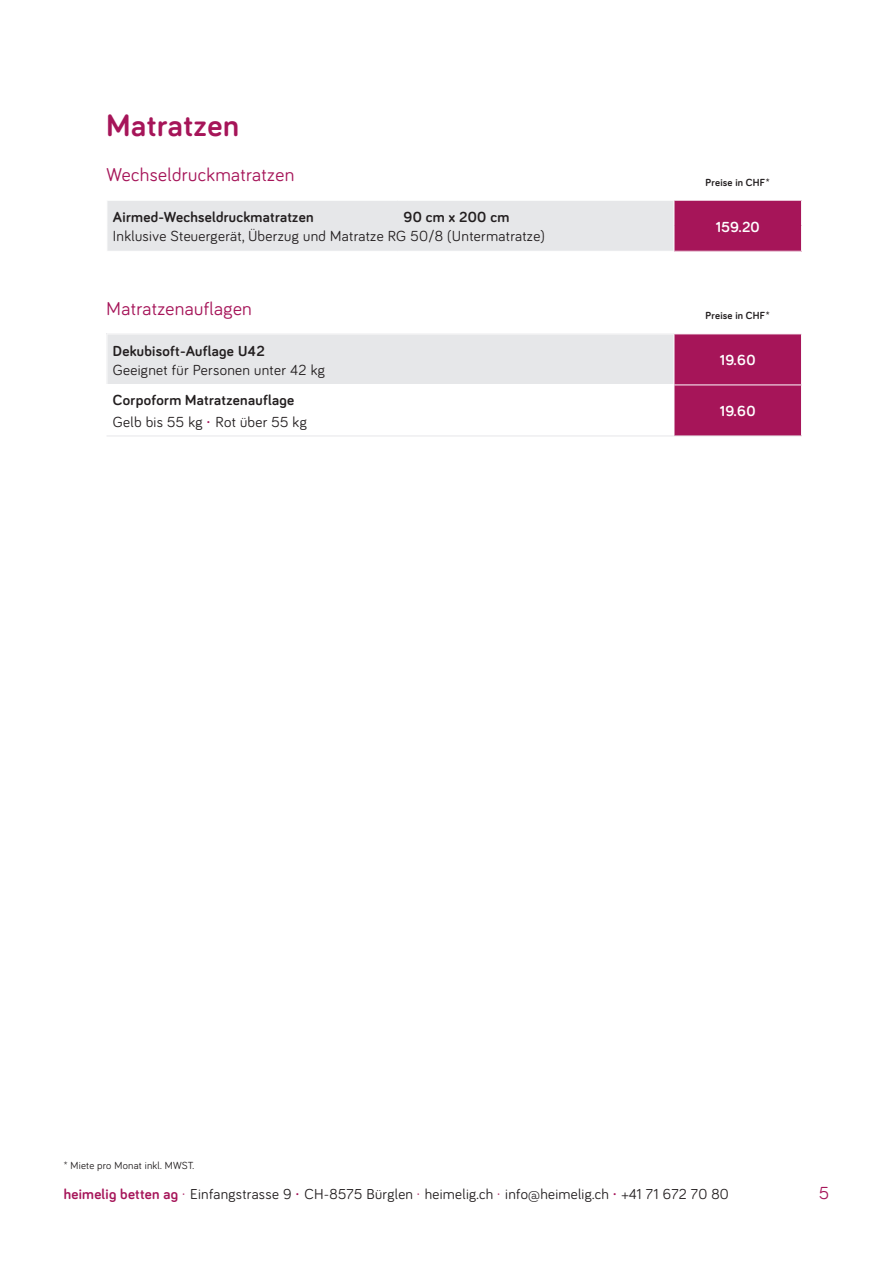
<style>
.page{position:relative;width:893px;height:1263px;background:#fff}
.page>*{position:absolute;margin:0;border:0;box-sizing:border-box;transform-origin:0 0}
.t1{font:700 31.8px "Bariol";letter-spacing:.02em;color:#a61559}
.t2{font:19.05px "Bariol";letter-spacing:.02em;color:#a61559}
.t3{font:18px "Bariol";color:#a61559}
.t4{font:15px "Bariol";letter-spacing:.02em;color:#231f20}
.t5{font:700 15px "Bariol";letter-spacing:.02em;color:#231f20}
.t6{font:700 15px "Bariol";letter-spacing:.02em;color:#fff}
.t7{font:14.85px "Bariol";letter-spacing:.02em;color:#231f20}
.t8{font:700 10.65px "Bariol";letter-spacing:.02em;color:#231f20}
.t9{font:10.65px "Bariol";letter-spacing:.02em;color:#231f20}
.s1{font-weight:700;color:#a61559}
.s2{color:#a61559}
</style>
<div class="page">
<div style="left:674px;top:200px;width:127px;height:51px;background:#a61559"></div>
<hr style="left:674px;top:200px;width:128px;height:1px;background:#fff">
<div style="left:107px;top:200px;width:568px;height:51px;background:#e6e7e9"></div>
<svg style="left:801px;top:201px;width:1px;height:50px"></svg>
<div style="left:107px;top:334px;width:567px;height:51px;background:#e6e7e9"></div>
<div style="left:675px;top:334px;width:126px;height:102px;background:#a61559"></div>
<hr style="left:107px;top:334px;width:1px;height:51px;background:#fff">
<hr style="left:674px;top:385px;width:128px;height:1px;background:#fff">
<hr style="left:107px;top:436px;width:567px;height:1px;background:#e6e7e9">
<hr style="left:674px;top:436px;width:128px;height:1px;background:#e6e7e9">
<p class="t1" style="left:107px;top:104px;width:134px">Matratzen</p>
<p class="t2" style="left:107px;top:162px;width:189px">Wechseldruckmatratzen</p>
<p class="t5" style="left:113px;top:207px;width:202px">Airmed-Wechseldruckmatratzen</p>
<p class="t5" style="left:404px;top:207px;width:107px">90 cm x 200 cm</p>
<p class="t4" style="left:113px;top:226px;width:434px">Inklusive Steuergerät, Überzug und Matratze RG 50/8 (Untermatratze)</p>
<p class="t2" style="left:107px;top:296px;width:147px">Matratzenauflagen</p>
<p class="t5" style="left:113px;top:340px;width:153px">Dekubisoft-Auflage U42</p>
<p class="t4" style="left:113px;top:360px;width:214px">Geeignet für Personen unter 42 kg</p>
<p class="t5" style="left:113px;top:390px;width:183px">Corpoform Matratzenauflage</p>
<p class="t4" style="left:113px;top:412px;width:195px">Gelb bis 55 kg <span class="s1">·</span> Rot über 55 kg</p>
<p class="t8" style="left:706px;top:175px;width:66px">Preise in CHF*</p>
<p class="t6" style="left:716px;top:216px;width:46px">159.20</p>
<p class="t8" style="left:706px;top:308px;width:66px">Preise in CHF*</p>
<p class="t6" style="left:720px;top:350px;width:37px">19.60</p>
<p class="t6" style="left:720px;top:401px;width:37px">19.60</p>
<p class="t9" style="left:64px;top:1158px;width:132px">* Miete pro Monat inkl. MWST.</p>
<p class="t7" style="left:64px;top:1184px;width:667px"><span class="s1">heimelig betten ag</span> <span class="s2">·</span> Einfangstrasse 9 <span class="s1">·</span> CH-8575 Bürglen <span class="s2">·</span> heimelig.ch <span class="s2">·</span> info@heimelig.ch <span class="s1">·</span> +41 71 672 70 80</p>
<p class="t3" style="left:819px;top:1181px;width:11px">5</p>
</div>
